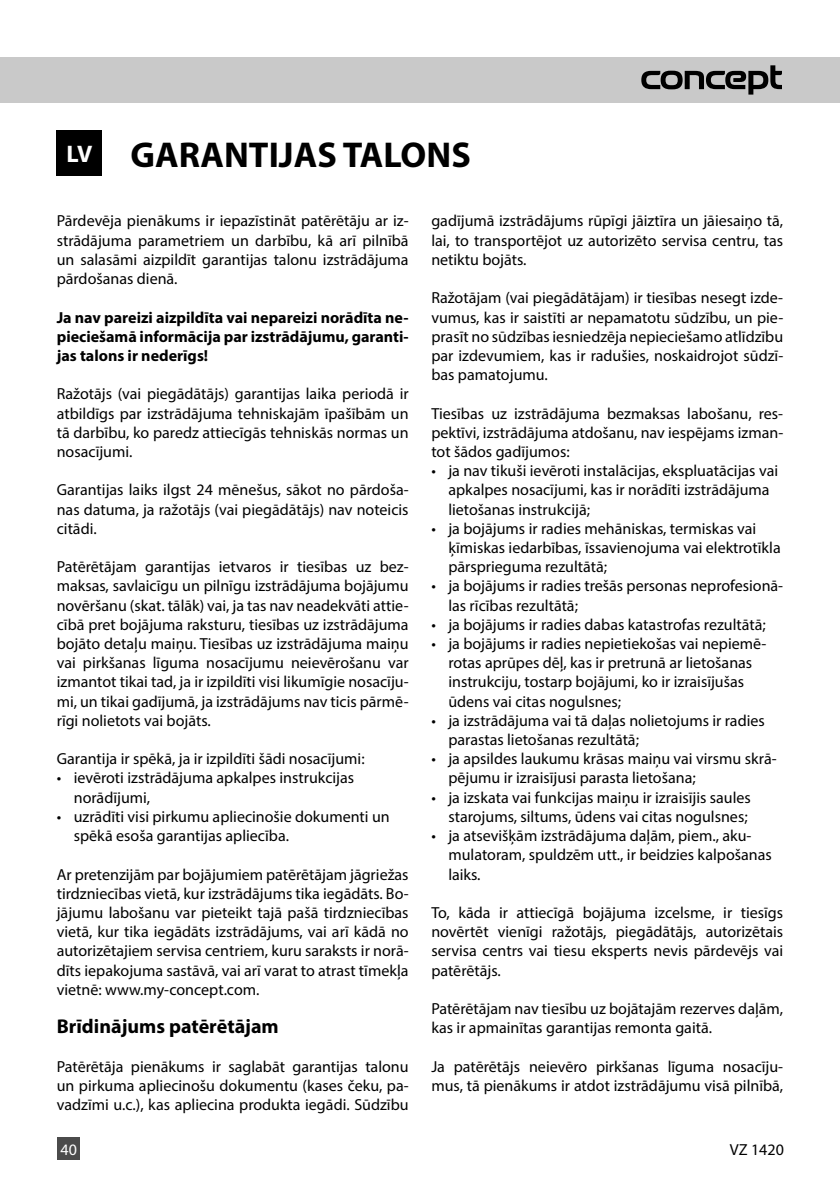
<style>
.page{position:relative;width:840px;height:1191px;background:#fff}
.page>*{position:absolute;margin:0;border:0;box-sizing:border-box;transform-origin:0 0}
.t1{font:700 36px "Myriad Pro";color:#000}
.t2{font:700 20px "Myriad Pro";color:#000}
.t3{font:16px/19.2px "Myriad Pro";color:#000}
.t4{font:700 16px/19.2px "Myriad Pro";color:#000;text-align:justify}
.t5{font:16px "Myriad Pro";color:#fff}
.s1{font-size:24px;color:#fff}
</style>
<div class="page">
<div style="left:57px;top:130px;width:45px;height:46px;background:#000"></div>
<div style="left:0;top:57px;width:839px;height:46px;background:#c9c9c9"></div>
<svg style="left:641px;top:65px;width:140px;height:30px"></svg>
<div style="left:57px;top:1137px;width:23px;height:23px;background:#4b4b4b"></div>
<h1 class="t1" style="left:66px;top:135px;width:405px"><span class="s1">LV</span> GARANTIJAS TALONS</h1>
<p class="t3" style="left:57px;top:212px;width:353px;text-align:justify">Pārdevēja pienākums ir iepazīstināt patērētāju ar iz&shy;strādājuma parametriem un darbību, kā arī pilnībā un salasāmi aizpildīt garantijas talonu izstrādājuma pārdošanas dienā.</p>
<p class="t4" style="left:57px;top:308px;width:353px">Ja nav pareizi aizpildīta vai nepareizi norādīta ne&shy;pieciešamā informācija par izstrādājumu, garanti&shy;jas talons ir nederīgs!</p>
<p class="t3" style="left:57px;top:385px;width:353px;text-align:justify">Ražotājs (vai piegādātājs) garantijas laika periodā ir atbildīgs par izstrādājuma tehniskajām īpašībām un tā darbību, ko paredz attiecīgās tehniskās normas un nosacījumi.</p>
<p class="t3" style="left:57px;top:481px;width:353px;text-align:justify">Garantijas laiks ilgst 24 mēnešus, sākot no pārdoša&shy;nas datuma, ja ražotājs (vai piegādātājs) nav noteicis citādi.</p>
<p class="t3" style="left:57px;top:557px;width:353px;text-align:justify">Patērētājam garantijas ietvaros ir tiesības uz bez&shy;maksas, savlaicīgu un pilnīgu izstrādājuma bojājumu novēršanu (skat. tālāk) vai, ja tas nav neadekvāti attie&shy;cībā pret bojājuma raksturu, tiesības uz izstrādājuma bojāto detaļu maiņu. Tiesības uz izstrādājuma maiņu vai pirkšanas līguma nosacījumu neievērošanu var izmantot tikai tad, ja ir izpildīti visi likumīgie nosacīju&shy;mi, un tikai gadījumā, ja izstrādājums nav ticis pārmē&shy;rīgi nolietots vai bojāts.</p>
<p class="t3" style="left:57px;top:749px;width:309px">Garantija ir spēkā, ja ir izpildīti šādi nosacījumi:</p>
<p class="t3" style="left:74px;top:768px;width:282px;text-indent:-17px">• ievēroti izstrādājuma apkalpes instrukcijas norādījumi,</p>
<p class="t3" style="left:74px;top:806px;width:317px;text-indent:-17px">• uzrādīti visi pirkumu apliecinošie dokumenti un spēkā esoša garantijas apliecība.</p>
<p class="t3" style="left:57px;top:865px;width:353px;text-align:justify">Ar pretenzijām par bojājumiem patērētājam jāgriežas tirdzniecības vietā, kur izstrādājums tika iegādāts. Bo&shy;jājumu labošanu var pieteikt tajā pašā tirdzniecības vietā, kur tika iegādāts izstrādājums, vai arī kādā no autorizētajiem servisa centriem, kuru saraksts ir norā&shy;dīts iepakojuma sastāvā, vai arī varat to atrast tīmekļa vietnē: www.my-concept.com.</p>
<p class="t2" style="left:57px;top:1015px;width:223px">Brīdinājums patērētājam</p>
<p class="t3" style="left:57px;top:1057px;width:353px;text-align:justify">Patērētāja pienākums ir saglabāt garantijas talonu un pirkuma apliecinošu dokumentu (kases čeku, pa&shy;vadzīmi u.c.), kas apliecina produkta iegādi. Sūdzību</p>
<p class="t3" style="left:431px;top:212px;width:353px;text-align:justify">gadījumā izstrādājums rūpīgi jāiztīra un jāiesaiņo tā, lai, to transportējot uz autorizēto servisa centru, tas netiktu bojāts.</p>
<p class="t3" style="left:431px;top:289px;width:353px;text-align:justify">Ražotājam (vai piegādātājam) ir tiesības nesegt izde&shy;vumus, kas ir saistīti ar nepamatotu sūdzību, un pie&shy;prasīt no sūdzības iesniedzēja nepieciešamo atlīdzību par izdevumiem, kas ir radušies, noskaidrojot sūdzī&shy;bas pamatojumu.</p>
<p class="t3" style="left:431px;top:404px;width:353px;text-align:justify">Tiesības uz izstrādājuma bezmaksas labošanu, res&shy;pektīvi, izstrādājuma atdošanu, nav iespējams izman&shy;tot šādos gadījumos:</p>
<p class="t3" style="left:448px;top:461px;width:331px;text-indent:-17px">• ja nav tikuši ievēroti instalācijas, ekspluatācijas vai apkalpes nosacījumi, kas ir norādīti izstrādājuma lietošanas instrukcijā;</p>
<p class="t3" style="left:448px;top:518px;width:334px;text-indent:-17px">• ja bojājums ir radies mehāniskas, termiskas vai ķīmiskas iedarbības, īssavienojuma vai elektrotīkla pārsprieguma rezultātā;</p>
<p class="t3" style="left:448px;top:576px;width:336px;text-indent:-17px">• ja bojājums ir radies trešās personas neprofesionā&shy;las rīcības rezultātā;</p>
<p class="t3" style="left:431px;top:614px;width:336px">• ja bojājums ir radies dabas katastrofas rezultātā;</p>
<p class="t3" style="left:448px;top:634px;width:319px;text-indent:-17px">• ja bojājums ir radies nepietiekošas vai nepiemē&shy;rotas aprūpes dēļ, kas ir pretrunā ar lietošanas instrukciju, tostarp bojājumi, ko ir izraisījušas ūdens vai citas nogulsnes;</p>
<p class="t3" style="left:448px;top:710px;width:318px;text-indent:-17px">• ja izstrādājuma vai tā daļas nolietojums ir radies parastas lietošanas rezultātā;</p>
<p class="t3" style="left:448px;top:749px;width:329px;text-indent:-17px">• ja apsildes laukumu krāsas maiņu vai virsmu skrā&shy;pējumu ir izraisījusi parasta lietošana;</p>
<p class="t3" style="left:431px;top:787px;width:321px;text-align:right">• ja izskata vai funkcijas maiņu ir izraisījis saules starojums, siltums, ūdens vai citas nogulsnes;</p>
<p class="t3" style="left:448px;top:826px;width:325px;text-indent:-17px">• ja atsevišķām izstrādājuma daļām, piem., aku&shy;mulatoram, spuldzēm utt., ir beidzies kalpošanas laiks.</p>
<p class="t3" style="left:431px;top:903px;width:353px;text-align:justify">To, kāda ir attiecīgā bojājuma izcelsme, ir tiesīgs novērtēt vienīgi ražotājs, piegādātājs, autorizētais servisa centrs vai tiesu eksperts nevis pārdevējs vai patērētājs.</p>
<p class="t3" style="left:431px;top:999px;width:353px">Patērētājam nav tiesību uz bojātajām rezerves daļām, kas ir apmainītas garantijas remonta gaitā.</p>
<p class="t3" style="left:431px;top:1057px;width:353px">Ja patērētājs neievēro pirkšanas līguma nosacīju&shy;mus, tā pienākums ir atdot izstrādājumu visā pilnībā,</p>
<p class="t5" style="left:61px;top:1141px;width:18px">40</p>
<p class="t3" style="left:729px;top:1140px;width:55px">VZ 1420</p>
</div>
